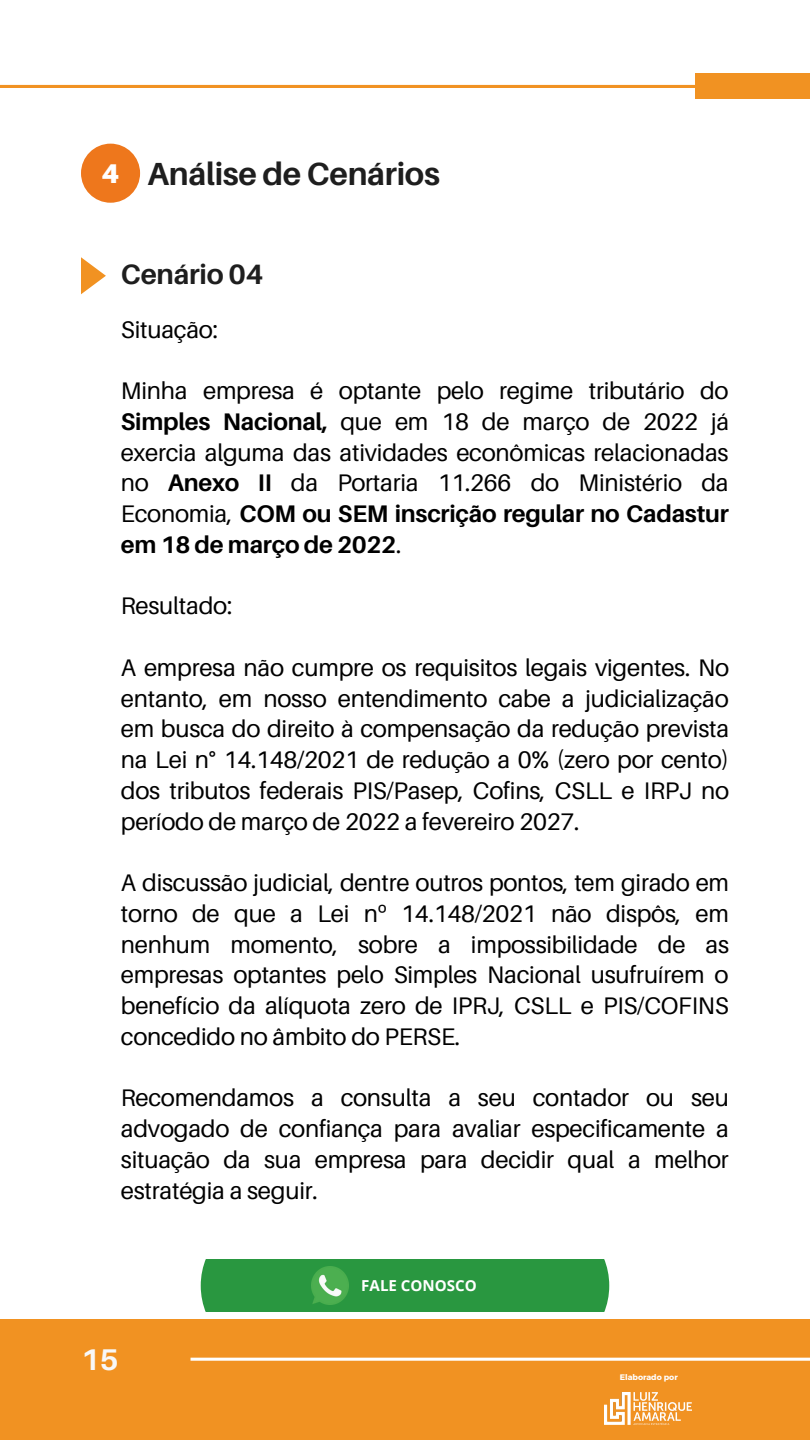
<style>
.page{position:relative;width:810px;height:1440px;background:#fff}
.page>*{position:absolute;margin:0;border:0;box-sizing:border-box;transform-origin:0 0}
.t1{font:700 32px "Aileron";letter-spacing:-.01em;color:#1e1e1e}
.t2{font:700 30px "Aileron";color:#f8f8f8}
.t3{font:700 28px "Aileron";letter-spacing:-.01em;color:#1e1e1e}
.t4{font:24px/30.8px "Aileron";letter-spacing:-.01em;color:#000;text-align:justify}
.t5{font:700 15.1px "Open Sans";color:#fff}
.t6{font:700 8px "Montserrat";color:#fff}
.s1{font-weight:900;font-size:27.1px;color:#fff}
.s2{font-weight:700}
.s3{font-family:"Noto Sans"}
</style>
<div class="page">
<div style="left:696px;top:74px;width:114px;height:25px;background:#f19222"></div>
<hr style="left:0;top:85px;width:696px;height:3px;background:#f19222">
<div style="left:0;top:1319px;width:810px;height:121px;background:#f19222"></div>
<svg style="left:191px;top:1358px;width:619px;height:3px;background:#fdf5eb"></svg>
<img style="left:605px;top:1392px;width:87px;height:33px">
<svg style="left:81px;top:257px;width:25px;height:37px"></svg>
<div style="left:201px;top:1260px;width:408px;height:52px;background:#299740"></div>
<img style="left:311px;top:1267px;width:38px;height:38px">
<div style="left:81px;top:144px;width:59px;height:59px;background:#ee771c;border-radius:50%"></div>
<h1 class="t1" style="left:102px;top:154px;width:340px"><span class="s1">4</span> Análise de Cenários</h1>
<p class="t3" style="left:121px;top:256px;width:144px">Cenário 04</p>
<p class="t4" style="left:121px;top:313px;width:99px">Situação:</p>
<p class="t4" style="left:121px;top:375px;width:610px">Minha empresa é optante pelo regime tributário do <span class="s2">Simples Nacional,</span> que em 18 de março de 2022 já exercia alguma das atividades econômicas relacionadas no <span class="s2">Anexo II</span> da Portaria 11.266 do Ministério da Economia, <span class="s2">COM ou SEM inscrição regular no Cadastur em 18 de março de 2022</span>.</p>
<p class="t4" style="left:121px;top:590px;width:113px">Resultado:</p>
<p class="t4" style="left:121px;top:652px;width:610px">A empresa não cumpre os requisitos legais vigentes. No entanto, em nosso entendimento cabe a judicialização em busca do direito à compensação da redução prevista na Lei n° 14.148/2021 de redução a 0% (zero por cento) dos tributos federais PIS/Pasep, Cofins, CSLL e IRPJ no período de março de 2022 a fevereiro 2027.</p>
<p class="t4" style="left:121px;top:867px;width:610px">A discussão judicial, dentre outros pontos, tem girado em torno de que a Lei n<span class="s3">º</span> 14.148/2021 não dispôs, em nenhum momento, sobre a impossibilidade de as empresas optantes pelo Simples Nacional usufruírem o benefício da alíquota zero de IPRJ, CSLL e PIS/COFINS concedido no âmbito do PERSE.</p>
<p class="t4" style="left:121px;top:1082px;width:610px">Recomendamos a consulta a seu contador ou seu advogado de confiança para avaliar especificamente a situação da sua empresa para decidir qual a melhor estratégia a seguir.</p>
<p class="t2" style="left:81px;top:1341px;width:39px">15</p>
<p class="t5" style="left:361px;top:1275px;width:117px">FALE CONOSCO</p>
<p class="t6" style="left:620px;top:1372px;width:59px">Elaborado por</p>
</div>
